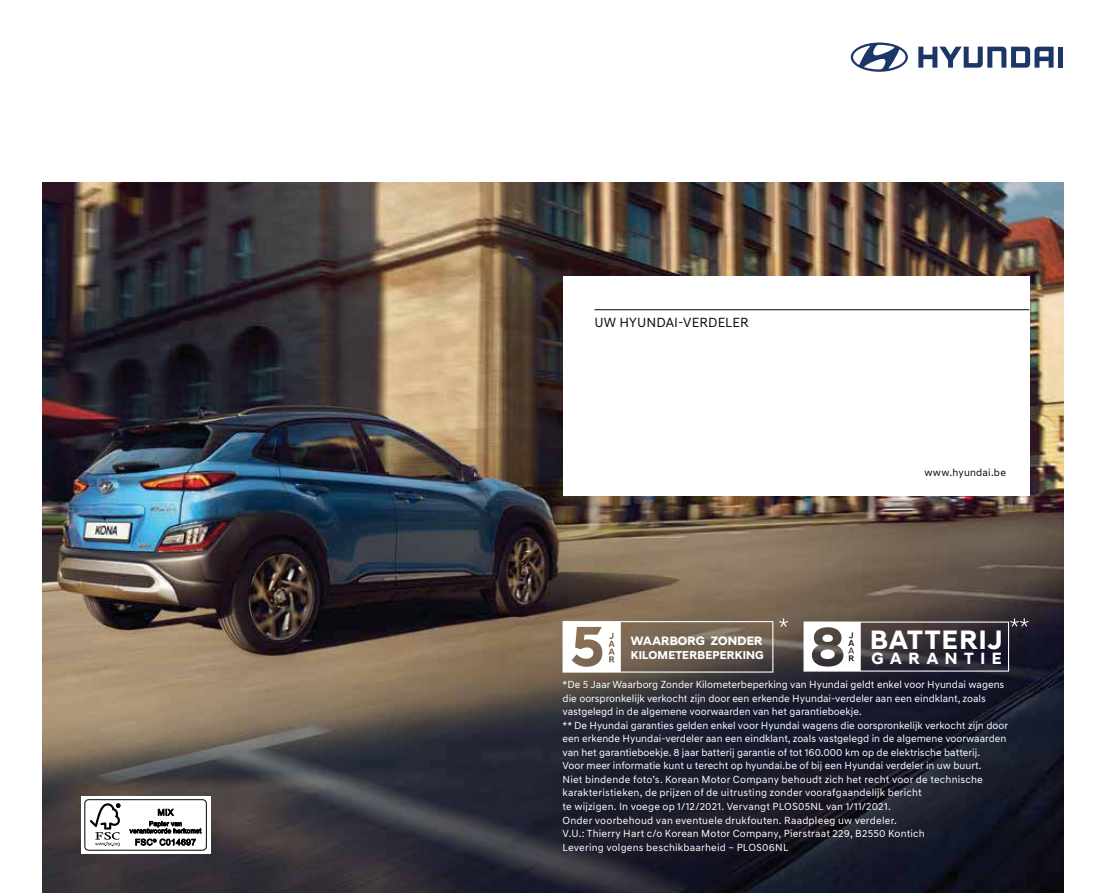
<style>
.page{position:relative;width:1106px;height:893px;background:#fff}
.page>*{position:absolute;margin:0;border:0;box-sizing:border-box;transform-origin:0 0}
.t1{font:700 27.15px "Hyundai Sans Head";letter-spacing:.045em;color:#fff}
.t2{font:700 16.65px "Hyundai Sans Head";letter-spacing:.4em;color:#fff}
.t3{font:13.5px "Hyundai Sans Text";letter-spacing:.01em;color:#040909}
.t4{font:700 12.45px "Hyundai Sans Head";letter-spacing:.015em;color:#fff}
.t5{font:700 11.7px "Hyundai Sans Head";letter-spacing:.015em;color:#fff}
.t6{font:10.5px/13.5px "Hyundai Sans Text";color:#fff}
.t7{font:10.5px "Hyundai Sans Text";letter-spacing:.02em;color:#040909}
</style>
<div class="page">
<img style="left:43px;top:182px;width:1020px;height:711px">
<div style="left:562px;top:276px;width:467px;height:219px;background:#fff"></div>
<hr style="left:594px;top:309px;width:435px;height:1px;background:#040909">
<svg style="left:918px;top:47px;width:135px;height:21px"></svg>
<div style="left:1058px;top:47px;width:5px;height:21px;background:#1c3767"></div>
<svg style="left:850px;top:43px;width:57px;height:29px"></svg>
<svg style="left:779px;top:618px;width:9px;height:9px"></svg>
<svg style="left:562px;top:621px;width:211px;height:52px"></svg>
<svg style="left:803px;top:618px;width:225px;height:54px"></svg>
<div style="left:81px;top:796px;width:129px;height:58px;background:#fff"></div>
<div style="left:84px;top:799px;width:123px;height:52px;border:1px solid #010202;border-radius:4px"></div>
<svg style="left:90px;top:803px;width:30px;height:43px"></svg>
<svg style="left:129px;top:808px;width:72px;height:38px"></svg>
<p class="t3" style="left:594px;top:317px;width:156px">UW HYUNDAI-VERDELER</p>
<p class="t7" style="left:924px;top:468px;width:83px">www.hyundai.be</p>
<h1 class="t1" style="left:870px;top:630px;width:134px">BATTERIJ</h1>
<h2 class="t2" style="left:871px;top:652px;width:132px">GARANTIE</h2>
<p class="t6" style="left:562px;top:679px;width:447px">*De 5 Jaar Waarborg Zonder Kilometerbeperking van Hyundai geldt enkel voor Hyundai wagens die oorspronkelijk verkocht zijn door een erkende Hyundai-verdeler aan een eindklant, zoals vastgelegd in de algemene voorwaarden van het garantieboekje.<br>** De Hyundai garanties gelden enkel voor Hyundai wagens die oorspronkelijk verkocht zijn door een erkende Hyundai-verdeler aan een eindklant, zoals vastgelegd in de algemene voorwaarden van het garantieboekje. 8 jaar batterij garantie of tot 160.000 km op de elektrische batterij.<br>Voor meer informatie kunt u terecht op hyundai.be of bij een Hyundai verdeler in uw buurt.<br>Niet bindende foto’s. Korean Motor Company behoudt zich het recht voor de technische karakteristieken, de prijzen of de uitrusting zonder voorafgaandelijk bericht<br>te wijzigen. In voege op 1/12/2021. Vervangt PLOS05NL van 1/11/2021.<br>Onder voorbehoud van eventuele drukfouten. Raadpleeg uw verdeler.<br>V.U.: Thierry Hart c/o Korean Motor Company, Pierstraat 229, B2550 Kontich<br>Levering volgens beschikbaarheid – PLOS06NL</p>
<p class="t4" style="left:631px;top:636px;width:133px">WAARBORG ZONDER</p>
<p class="t5" style="left:631px;top:651px;width:134px">KILOMETERBEPERKING</p>
</div>
